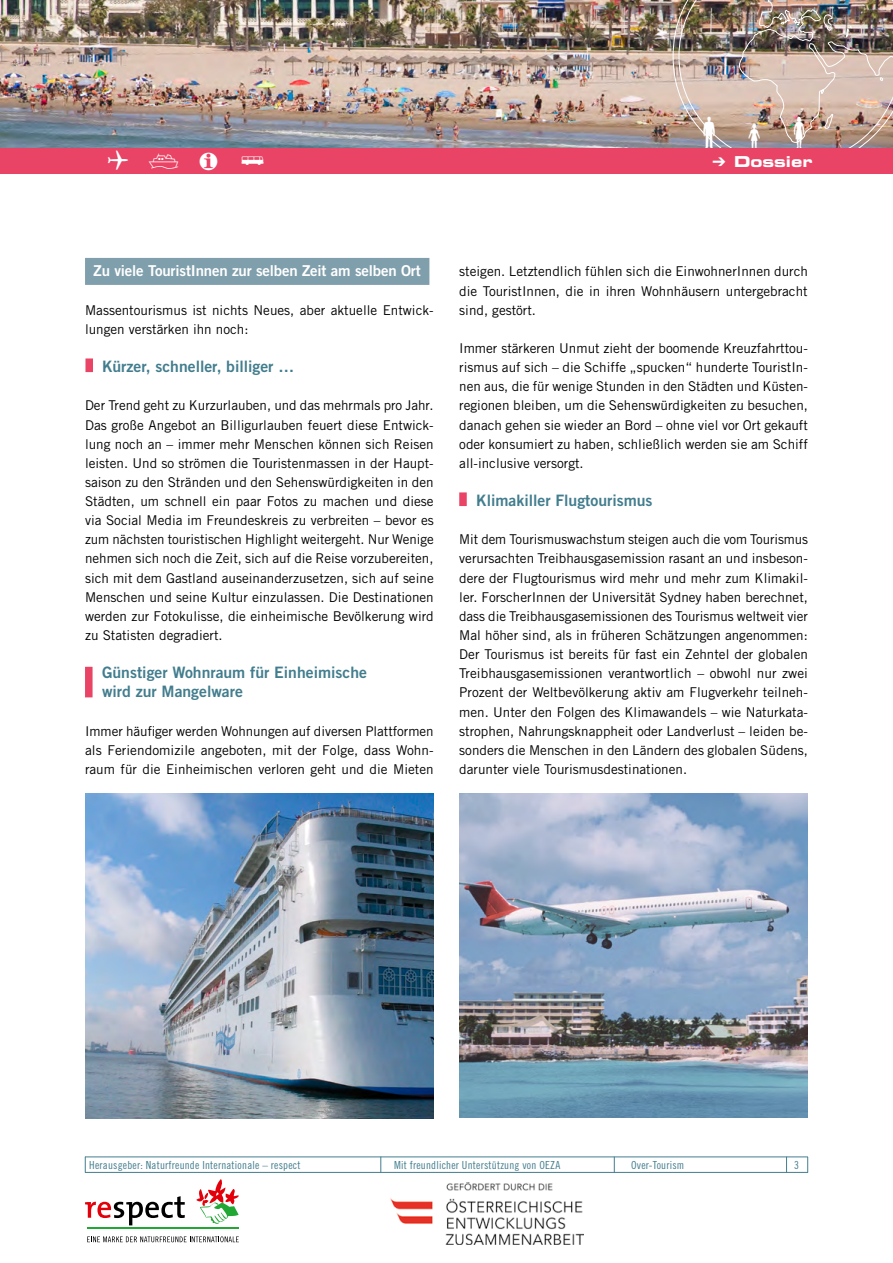
<style>
.page{position:relative;width:893px;height:1263px;background:#fff}
.page>*{position:absolute;margin:0;border:0;box-sizing:border-box;transform-origin:0 0}
.t1{font:45px "Zeal";color:#fff}
.t2{font:24px "Transportation P01";color:#fff}
.t3{font:19.5px "Transportation P01";color:#fff}
.Zwischentitel_02{font:15.75px "Trade Gothic Bold Two";color:#427d8e}
.Zwischentitel_01{font:15px "Trade Gothic Bold Two";letter-spacing:-.01em;color:#fff}
.t4{font:700 expanded 15px "Square 721 BT";color:#fff}
.Fließtext_1__Zeile{font:13.5px/19.2px "Trade Gothic";color:#000;text-align:justify}
.t5{font:11.1px "Trade Gothic LT Pro Cn 18";letter-spacing:.02em;color:#427d8e}
</style>
<div class="page">
<img style="left:0;top:0;width:672px;height:149px">
<img style="left:672px;top:0;width:221px;height:149px">
<div style="left:0;top:149px;width:893px;height:25px;background:#e94365"></div>
<svg style="left:85px;top:1196px;width:100px;height:29px"></svg>
<hr style="left:87px;top:1228px;width:152px;height:1px;background:#21a734">
<svg style="left:196px;top:1179px;width:43px;height:45px"></svg>
<svg style="left:87px;top:1236px;width:152px;height:6px"></svg>
<img style="left:391px;top:1182px;width:193px;height:62px">
<hr style="left:85px;top:1157px;width:723px;height:1px;background:#427d8e">
<hr style="left:85px;top:1172px;width:723px;height:1px;background:#427d8e">
<svg style="left:786px;top:1158px;width:1px;height:14px"></svg>
<svg style="left:807px;top:1157px;width:1px;height:15px"></svg>
<svg style="left:85px;top:1157px;width:1px;height:15px"></svg>
<svg style="left:381px;top:1157px;width:1px;height:15px"></svg>
<svg style="left:614px;top:1157px;width:1px;height:15px"></svg>
<div style="left:85px;top:258px;width:344px;height:27px;background:#809fac"></div>
<img style="left:459px;top:793px;width:349px;height:324px">
<div style="left:85px;top:358px;width:8px;height:14px;background:#e94365"></div>
<div style="left:85px;top:667px;width:8px;height:30px;background:#e94365"></div>
<img style="left:85px;top:793px;width:349px;height:325px">
<div style="left:459px;top:492px;width:8px;height:14px;background:#e94365"></div>
<h2 class="t2" style="left:106px;top:146px;width:25px">#</h2>
<h1 class="t1" style="left:687px;top:111px;width:137px">µ¿ƒ</h1>
<h3 class="t3" style="left:239px;top:147px;width:29px">m</h3>
<p class="t4" style="left:712px;top:153px;width:101px">➔ Dossier</p>
<p class="Zwischentitel_01" style="left:94px;top:262px;width:329px">Zu viele TouristInnen zur selben Zeit am selben Ort</p>
<p class="Fließtext_1__Zeile" style="left:85px;top:300px;width:350px">Massentourismus ist nichts Neues, aber aktuelle Entwick&shy;lungen verstärken ihn noch:</p>
<p class="Zwischentitel_02" style="left:102px;top:357px;width:194px">Kürzer, schneller, billiger …</p>
<p class="Fließtext_1__Zeile" style="left:85px;top:396px;width:350px">Der Trend geht zu Kurzurlauben, und das mehrmals pro Jahr.<br>Das große Angebot an Billigurlauben feuert diese Entwick&shy;lung noch an – immer mehr Menschen können sich Reisen leisten. Und so strömen die Touristenmassen in der Haupt&shy;saison zu den Stränden und den Sehenswürdigkeiten in den Städten, um schnell ein paar Fotos zu machen und diese via Social Media im Freundeskreis zu verbreiten – bevor es zum nächsten touristischen Highlight weitergeht. Nur Wenige nehmen sich noch die Zeit, sich auf die Reise vorzubereiten, sich mit dem Gastland auseinanderzusetzen, sich auf seine Menschen und seine Kultur einzulassen. Die Destinationen werden zur Fotokulisse, die einheimische Bevölkerung wird zu Statisten degradiert.</p>
<p class="Zwischentitel_02" style="left:102px;top:663px;width:266px">Günstiger Wohnraum für Einheimische</p>
<p class="Zwischentitel_02" style="left:102px;top:682px;width:142px">wird zur Mangelware</p>
<p class="Fließtext_1__Zeile" style="left:85px;top:721px;width:350px">Immer häufiger werden Wohnungen auf diversen Plattformen als Feriendomizile angeboten, mit der Folge, dass Wohn&shy;raum für die Einheimischen verloren geht und die Mieten</p>
<p class="Fließtext_1__Zeile" style="left:459px;top:262px;width:350px">steigen. Letztendlich fühlen sich die EinwohnerInnen durch die TouristInnen, die in ihren Wohnhäusern untergebracht sind, gestört.</p>
<p class="Fließtext_1__Zeile" style="left:459px;top:338px;width:350px">Immer stärkeren Unmut zieht der boomende Kreuzfahrttou&shy;rismus auf sich – die Schiffe „spucken“ hunderte TouristIn&shy;nen aus, die für wenige Stunden in den Städten und Küsten&shy;regionen bleiben, um die Sehenswürdigkeiten zu besuchen, danach gehen sie wieder an Bord – ohne viel vor Ort gekauft oder konsumiert zu haben, schließlich werden sie am Schiff all-inclusive versorgt.</p>
<p class="Zwischentitel_02" style="left:476px;top:491px;width:178px">Klimakiller Flugtourismus</p>
<p class="Fließtext_1__Zeile" style="left:459px;top:530px;width:350px">Mit dem Tourismuswachstum steigen auch die vom Tourismus verursachten Treibhausgasemission rasant an und insbeson&shy;dere der Flugtourismus wird mehr und mehr zum Klimakil&shy;ler. ForscherInnen der Universität Sydney haben berechnet, dass die Treibhausgasemissionen des Tourismus weltweit vier Mal höher sind, als in früheren Schätzungen angenommen:<br>Der Tourismus ist bereits für fast ein Zehntel der globalen Treibhausgasemissionen verantwortlich – obwohl nur zwei Prozent der Weltbevölkerung aktiv am Flugverkehr teilneh&shy;men. Unter den Folgen des Klimawandels – wie Naturkata&shy;strophen, Nahrungsknappheit oder Landverlust – leiden be&shy;sonders die Menschen in den Ländern des globalen Südens, darunter viele Tourismusdestinationen.</p>
<p class="t5" style="left:89px;top:1158px;width:213px">Herausgeber: Naturfreunde Internationale – respect</p>
<p class="t5" style="left:394px;top:1158px;width:168px">Mit freundlicher Unterstützung von OEZA</p>
<p class="t5" style="left:631px;top:1158px;width:55px">Over-Tourism</p>
<p class="t5" style="left:794px;top:1158px;width:6px">3</p>
</div>
